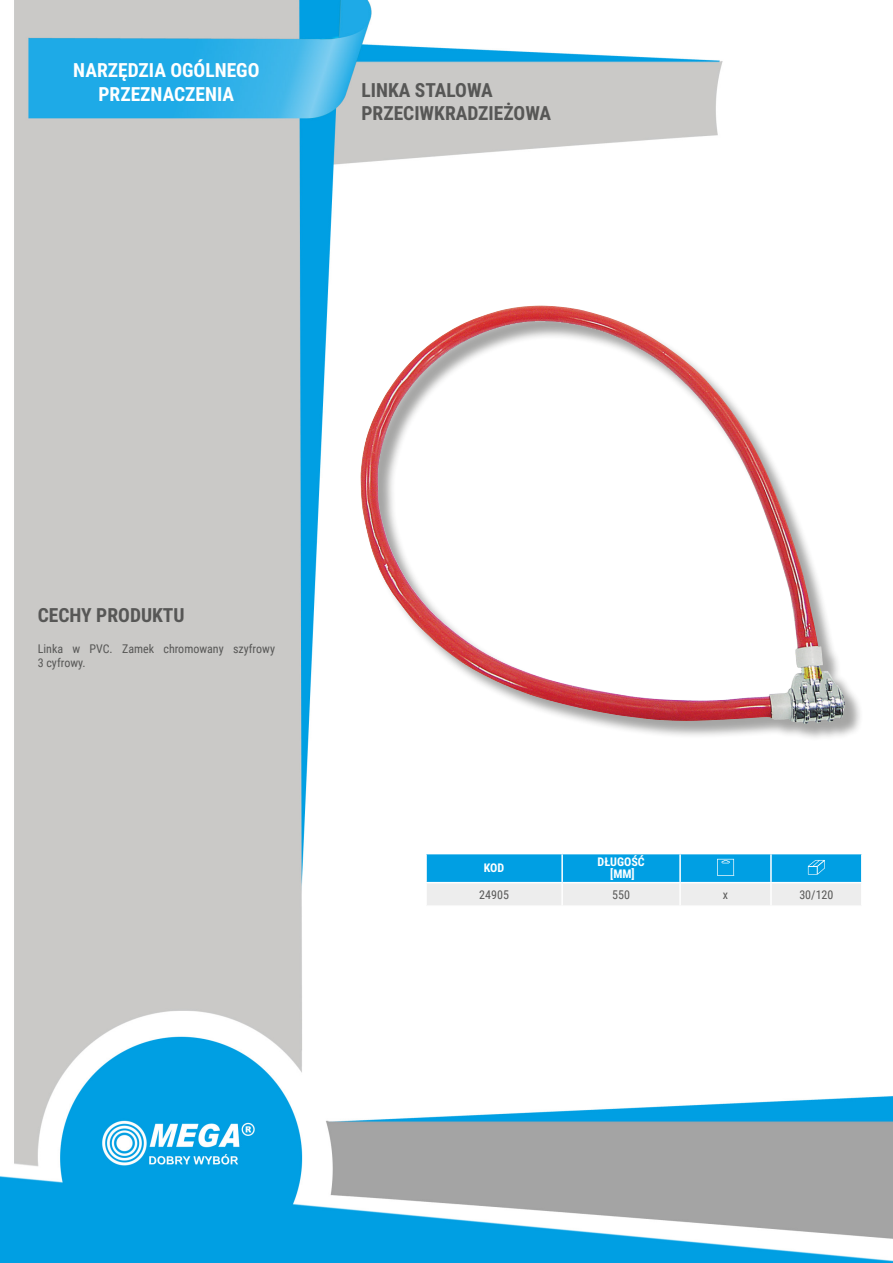
<style>
.page{position:relative;width:893px;height:1263px;background:#fff}
.page>*{position:absolute;margin:0;border:0;box-sizing:border-box;transform-origin:0 0}
.Lewo_bez_dzielenia{font:700 19.5px/23.4px "Roboto Condensed";color:#575756}
.NagĹ_Ăłwek{font:700 19.5px/23.4px "Roboto Condensed";color:#fff;text-align:center}
.MateriaĹ__CECHY{font:700 19.5px "Roboto Condensed";color:#575756}
.Opisy{font:12px/14.4px "Roboto Condensed";color:#575756}
.Center{font:12px "Roboto Condensed";color:#575756}
.Ĺšrodek_bez_dzieleni{font:700 12px "Roboto Condensed";color:#fff}
.Indeks{font:12px "Roboto Condensed";color:#575756}
.Ĺšrodek__wymuszenie{font:700 12px "Roboto Condensed";color:#fff}
.Tabelka_nagĹ_Ăłwek{font:700 12px "Roboto Condensed";color:#fff}
</style>
<div class="page">
<img style="left:0;top:0;width:893px;height:1263px">
<div style="left:363px;top:308px;width:500px;height:434px;background:#1d1d1b;opacity:.4"></div>
<img style="left:360px;top:306px;width:485px;height:418px">
<hr style="left:425px;top:854px;width:2px;height:28px;background:#fff">
<hr style="left:425px;top:883px;width:2px;height:22px;background:#fff">
<hr style="left:425px;top:853px;width:137px;height:1px;background:#fff">
<hr style="left:425px;top:882px;width:137px;height:1px;background:#fff">
<hr style="left:425px;top:905px;width:137px;height:2px;background:#fff">
<hr style="left:562px;top:905px;width:118px;height:2px;background:#fff">
<hr style="left:680px;top:905px;width:91px;height:2px;background:#fff">
<hr style="left:771px;top:905px;width:91px;height:2px;background:#fff">
<svg style="left:426px;top:853px;width:436px;height:52px;background:#73c6e9"></svg>
<p class="NagĹ_Ăłwek" style="left:73px;top:58px;width:188px">NARZĘDZIA OGÓLNEGO<br>PRZEZNACZENIA</p>
<p class="Lewo_bez_dzielenia" style="left:361px;top:77px;width:191px">LINKA STALOWA<br>PRZECIWKRADZIEŻOWA</p>
<p class="MateriaĹ__CECHY" style="left:38px;top:601px;width:148px">CECHY PRODUKTU</p>
<p class="Opisy" style="left:38px;top:641px;width:239px">Linka w PVC. Zamek chromowany szyfrowy<br>3 cyfrowy.</p>
<p class="Tabelka_nagĹ_Ăłwek" style="left:484px;top:860px;width:22px">KOD</p>
<p class="Ĺšrodek_bez_dzieleni" style="left:598px;top:854px;width:49px">DŁUGOŚĆ</p>
<p class="Ĺšrodek__wymuszenie" style="left:610px;top:866px;width:26px">[MM]</p>
<p class="Indeks" style="left:479px;top:886px;width:31px">24905</p>
<p class="Center" style="left:612px;top:886px;width:19px">550</p>
<p class="Center" style="left:723px;top:886px;width:7px">x</p>
<p class="Center" style="left:799px;top:886px;width:36px">30/120</p>
</div>
